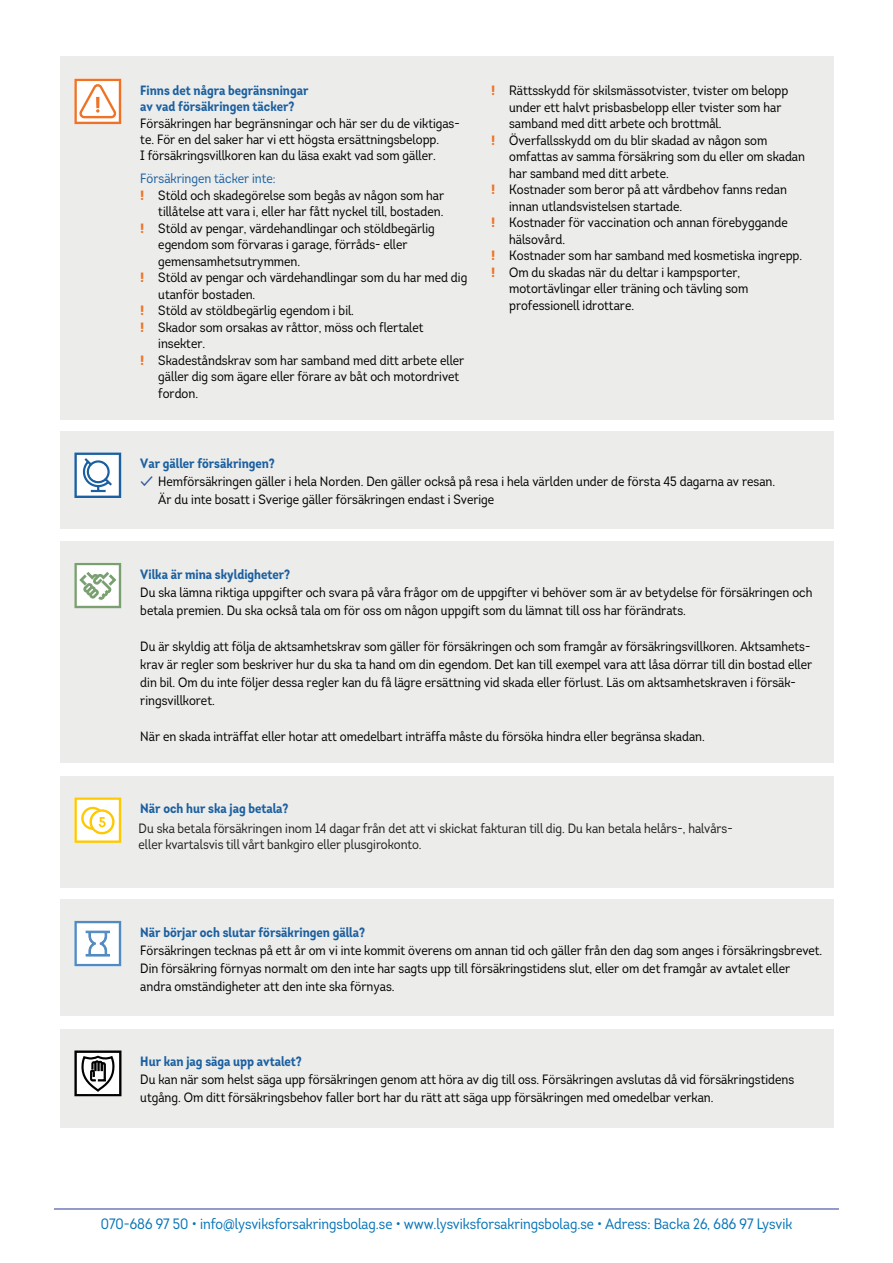
<style>
.page{position:relative;width:893px;height:1263px;background:#fff}
.page>*{position:absolute;margin:0;border:0;box-sizing:border-box;transform-origin:0 0}
.t1{font:15px "Intro Cond";color:#0774b7}
.t2{font:13.5px/16.5px "Intro Cond UDP";color:#000}
.t3{font:13.5px/16.5px "Intro Cond";color:#231f20}
.t4{font:700 13.5px "Intro Cond UDP";color:#1b60a0}
.s1{font-weight:700;color:#1b60a0}
.s2{color:#1b60a0}
.s3{color:#2d5999}
</style>
<div class="page">
<hr style="left:54px;top:1208px;width:785px;height:1px;background:#283890">
<div style="left:60px;top:56px;width:773px;height:364px;background:#ececeb"></div>
<div style="left:60px;top:431px;width:773px;height:98px;background:#ececeb"></div>
<div style="left:60px;top:542px;width:773px;height:221px;background:#ececeb"></div>
<div style="left:60px;top:776px;width:773px;height:112px;background:#ececeb"></div>
<div style="left:60px;top:900px;width:773px;height:116px;background:#ececeb"></div>
<div style="left:60px;top:1029px;width:773px;height:98px;background:#ececeb"></div>
<svg style="left:74px;top:921px;width:47px;height:45px"></svg>
<svg style="left:74px;top:797px;width:47px;height:46px"></svg>
<svg style="left:74px;top:1050px;width:48px;height:46px"></svg>
<svg style="left:74px;top:79px;width:47px;height:45px"></svg>
<svg style="left:74px;top:563px;width:47px;height:45px"></svg>
<svg style="left:74px;top:452px;width:47px;height:46px"></svg>
<p class="t2" style="left:140px;top:81px;width:321px"><span class="s1">Finns det några begränsningar<br>av vad försäkringen täcker?<br></span>Försäkringen har begränsningar och här ser du de viktigas&shy;te. För en del saker har vi ett högsta ersättningsbelopp.<br>I försäkringsvillkoren kan du läsa exakt vad som gäller.</p>
<p class="t2" style="left:158px;top:170px;width:310px;text-indent:-18px"><span class="s2">Försäkringen täcker inte:<br></span>Stöld och skadegörelse som begås av någon som har tillåtelse att vara i, eller har fått nyckel till, bostaden.<br>Stöld av pengar, värdehandlingar och stöldbegärlig egendom som förvaras i garage, förråds- eller gemensamhetsutrymmen.<br>Stöld av pengar och värdehandlingar som du har med dig utanför bostaden.<br>Stöld av stöldbegärlig egendom i bil.<br>Skador som orsakas av råttor, möss och flertalet insekter.<br>Skadeståndskrav som har samband med ditt arbete eller gäller dig som ägare eller förare av båt och motordrivet fordon.</p>
<p class="t2" style="left:509px;top:82px;width:297px">Rättsskydd för skilsmässotvister, tvister om belopp under ett halvt prisbasbelopp eller tvister som har samband med ditt arbete och brottmål.<br>Överfallsskydd om du blir skadad av någon som omfattas av samma försäkring som du eller om skadan har samband med ditt arbete.<br>Kostnader som beror på att vårdbehov fanns redan innan utlandsvistelsen startade.<br>Kostnader för vaccination och annan förebyggande hälsovård.<br>Kostnader som har samband med kosmetiska ingrepp.<br>Om du skadas när du deltar i kampsporter, motortävlingar eller träning och tävling som professionell idrottare.</p>
<p class="t4" style="left:140px;top:455px;width:136px">Var gäller försäkringen?</p>
<p class="t2" style="left:158px;top:473px;width:618px;line-height:18px;text-indent:-18px"><span class="s3">✓</span> Hemförsäkringen gäller i hela Norden. Den gäller också på resa i hela världen under de första 45 dagarna av resan.<br>Är du inte bosatt i Sverige gäller försäkringen endast i Sverige</p>
<p class="t2" style="left:140px;top:565px;width:674px;line-height:18px"><span class="s1">Vilka är mina skyldigheter?<br></span>Du ska lämna riktiga uppgifter och svara på våra frågor om de uppgifter vi behöver som är av betydelse för försäkringen och betala premien. Du ska också tala om för oss om någon uppgift som du lämnat till oss har förändrats.</p>
<p class="t2" style="left:140px;top:637px;width:673px;line-height:18px">Du är skyldig att följa de aktsamhetskrav som gäller för försäkringen och som framgår av försäkringsvillkoren. Aktsamhets&shy;krav är regler som beskriver hur du ska ta hand om din egendom. Det kan till exempel vara att låsa dörrar till din bostad eller din bil. Om du inte följer dessa regler kan du få lägre ersättning vid skada eller förlust. Läs om aktsamhetskraven i försäk&shy;ringsvillkoret.</p>
<p class="t2" style="left:140px;top:727px;width:566px">När en skada inträffat eller hotar att omedelbart inträffa måste du försöka hindra eller begränsa skadan.</p>
<p class="t2" style="left:140px;top:799px;width:644px;line-height:18px"><span class="s1">När och hur ska jag betala?<br></span>Du ska betala försäkringen inom 14 dagar från det a t vi skickat fakturan ti l dig. Du väljer om du vill bet a försäkringen</p>
<p class="t3" style="left:139px;top:820px;width:596px">Du ska betala försäkringen inom 14 dagar från det att vi skickat fakturan till dig. Du kan betala helårs-, halvårs&shy;eller kvartalsvis till vårt bankgiro eller plusgirokonto.</p>
<p class="t2" style="left:140px;top:923px;width:684px;line-height:18px"><span class="s1">När börjar och slutar försäkringen gälla?<br></span>Försäkringen tecknas på ett år om vi inte kommit överens om annan tid och gäller från den dag som anges i försäkringsbrevet.<br>Din försäkring förnyas normalt om den inte har sagts upp till försäkringstidens slut, eller om det framgår av avtalet eller andra omständigheter att den inte ska förnyas.</p>
<p class="t2" style="left:140px;top:1052px;width:655px;line-height:18px"><span class="s1">Hur kan jag säga upp avtalet?<br></span>Du kan när som helst säga upp försäkringen genom att höra av dig till oss. Försäkringen avslutas då vid försäkringstidens utgång. Om ditt försäkringsbehov faller bort har du rätt att säga upp försäkringen med omedelbar verkan.</p>
<p class="t1" style="left:101px;top:1215px;width:693px">070-686 97 50 • info@lysviksforsakringsbolag.se • www.lysviksforsakringsbolag.se • Adress: Backa 26, 686 97 Lysvik</p>
</div>
